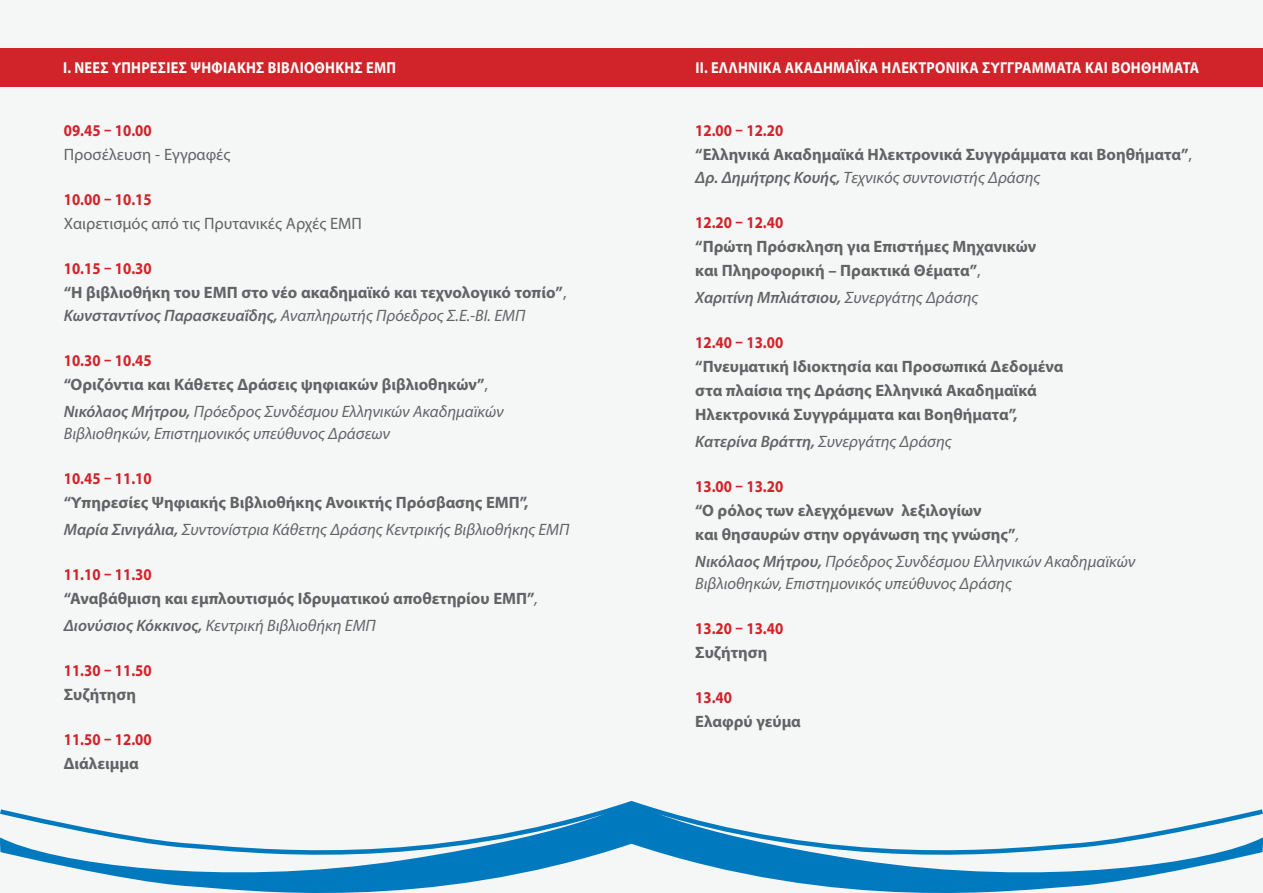
<style>
.page{position:relative;width:1263px;height:893px;background:#f5f7f7}
.page>*{position:absolute;margin:0;border:0;box-sizing:border-box;transform-origin:0 0}
.t1{font:700 16.5px/24.2px "Myriad Pro";color:#636366}
.t2{font:italic 16.5px/22.5px "Myriad Pro";color:#636366}
.t3{font:16.5px/24.2px "Myriad Pro";color:#636366}
.t4{font:700 16.5px/24.2px "Myriad Pro";color:#d1232a;scale:.9 1}
.t5{font:italic 600 16.5px "Myriad Pro";color:#636366}
.t6{font:700 15.9px "Myriad Pro";letter-spacing:.02em;color:#fff;scale:.9 1}
.s1{font-weight:700;color:#d1232a}
.s2{color:#d1232a}
.s3{font-weight:400}
.s4{font-weight:600}
.s5{font-weight:400;font-style:italic}
.s6{color:#636366}
</style>
<div class="page">
<div style="left:0;top:48px;width:1263px;height:39px;background:#d1232a"></div>
<svg style="left:737px;top:872px;width:432px;height:21px;fill:#0179bf"></svg>
<svg style="left:638px;top:803px;width:625px;height:69px"></svg>
<svg style="left:632px;top:801px;width:6px;height:45px"></svg>
<svg style="left:0;top:801px;width:632px;height:92px"></svg>
<p class="t6" style="left:63px;top:57px;width:34px">ι. Νέες</p>
<p class="t6" style="left:112px;top:57px;width:51px">Υπη ρεσίες</p>
<p class="t6" style="left:190px;top:57px;width:47px">Ψηφιακής</p>
<p class="t6" style="left:268px;top:57px;width:47px">Βιβλιοθήκης</p>
<p class="t6" style="left:366px;top:57px;width:35px">ΕΜΠ</p>
<p class="t6" style="left:695px;top:57px;width:58px">ιI. Ελληνικά</p>
<p class="t6" style="left:785px;top:57px;width:23px">Ακαδημα</p>
<p class="t6" style="left:855px;top:57px;width:100px">ïκα Ηλεκτρονικά</p>
<p class="t6" style="left:982px;top:57px;width:58px">Συγγράμμα</p>
<p class="t6" style="left:1065px;top:57px;width:74px">τα και Βοηθήμα</p>
<p class="t6" style="left:1183px;top:57px;width:19px">τα</p>
<p class="t3" style="left:64px;top:118px;width:168px"><span class="s1">09.45 – 10.00<br></span>Προσέλευση - Εγγραφές</p>
<p class="t3" style="left:64px;top:187px;width:300px"><span class="s1">10.00 – 10.15<br></span>Χαιρετισμός από τις Πρυτανικές Αρχές ΕΜΠ</p>
<p class="t1" style="left:64px;top:256px;width:504px"><span class="s2">10.15 – 10.30<br></span>“Η βιβλιοθήκη του ΕΜΠ στο νέο ακαδημαϊκό και τεχνολογικό τοπίο”<span class="s3">,</span></p>
<p class="t2" style="left:64px;top:304px;width:463px"><span class="s4">Κωνσταντίνος Παρασκευαΐδης,</span> Αναπληρωτής Πρόεδρος Σ.Ε.-ΒΙ. ΕΜΠ</p>
<p class="t1" style="left:64px;top:348px;width:426px"><span class="s2">10.30 – 10.45<br></span>“Οριζόντια και Κάθετες Δράσεις ψηφιακών βιβλιοθηκών”<span class="s3">,</span></p>
<p class="t2" style="left:64px;top:400px;width:441px"><span class="s4">Νικόλαος Μήτρου,</span> Πρόεδρος Συνδέσμου Ελληνικών Ακαδημαϊκών<br>Βιβλιοθηκών, Επιστημονικός υπεύθυνος Δράσεων</p>
<p class="t1" style="left:64px;top:466px;width:466px"><span class="s2">10.45 – 11.10<br></span>“Υπηρεσίες Ψηφιακής Βιβλιοθήκης Ανοικτής Πρόσβασης ΕΜΠ”,</p>
<p class="t2" style="left:64px;top:518px;width:507px"><span class="s4">Μαρία Σινιγάλια,</span> Συντονίστρια Κάθετης Δράσης Κεντρικής Βιβλιοθήκης ΕΜΠ</p>
<p class="t1" style="left:64px;top:562px;width:476px"><span class="s2">11.10 – 11.30<br></span>“Αναβάθμιση και εμπλουτισμός Ιδρυματικού αποθετηρίου ΕΜΠ”<span class="s5">,</span></p>
<p class="t2" style="left:64px;top:614px;width:314px"><span class="s4">Διονύσιος Κόκκινος,</span> Κεντρική Βιβλιοθήκη ΕΜΠ</p>
<p class="t4" style="left:64px;top:657px;width:99px">11.30 – 11.50<br><span class="s6">Συζήτηση</span></p>
<p class="t4" style="left:64px;top:726px;width:99px">11.50 – 12.00<br><span class="s6">Διάλειμμα</span></p>
<p class="t1" style="left:695px;top:118px;width:498px"><span class="s2">12.00 – 12.20<br></span>“Ελληνικά Ακαδημαϊκά Ηλεκτρονικά Συγγράμματα και Βοηθήματα”<span class="s3">,</span></p>
<p class="t2" style="left:695px;top:166px;width:346px"><span class="s4">Δρ. Δημήτρης Κουής,</span> Τεχνικός συντονιστής Δράσης</p>
<p class="t1" style="left:695px;top:210px;width:343px"><span class="s2">12.20 – 12.40<br></span>“Πρώτη Πρόσκληση για Επιστήμες Μηχανικών και Πληροφορική – Πρακτικά Θέματα”<span class="s3">,</span></p>
<p class="t5" style="left:695px;top:287px;width:284px">Χαριτίνη Μπλιάτσιου, <span class="s3">Συνεργάτης Δράσης</span></p>
<p class="t1" style="left:695px;top:329px;width:370px"><span class="s2">12.40 – 13.00<br></span>“Πνευματική Ιδιοκτησία και Προσωπικά Δεδομένα στα πλαίσια της Δράσης Ελληνικά Ακαδημαϊκά Ηλεκτρονικά Συγγράμματα και Βοηθήματα”,</p>
<p class="t2" style="left:695px;top:430px;width:258px"><span class="s4">Κατερίνα Βράττη,</span> Συνεργάτης Δράσης</p>
<p class="t1" style="left:695px;top:473px;width:325px"><span class="s2">13.00 – 13.20<br></span>“Ο ρόλος των ελεγχόμενων λεξιλογίων<br>και θησαυρών στην οργάνωση της γνώσης”<span class="s5">,</span></p>
<p class="t2" style="left:695px;top:550px;width:441px"><span class="s4">Νικόλαος Μήτρου,</span> Πρόεδρος Συνδέσμου Ελληνικών Ακαδημαϊκών<br>Βιβλιοθηκών, Επιστημονικός υπεύθυνος Δράσης</p>
<p class="t4" style="left:695px;top:616px;width:99px">13.20 – 13.40<br><span class="s6">Συζήτηση</span></p>
<p class="t1" style="left:695px;top:685px;width:107px"><span class="s2">13.40<br></span>Ελαφρύ γεύμα</p>
</div>
